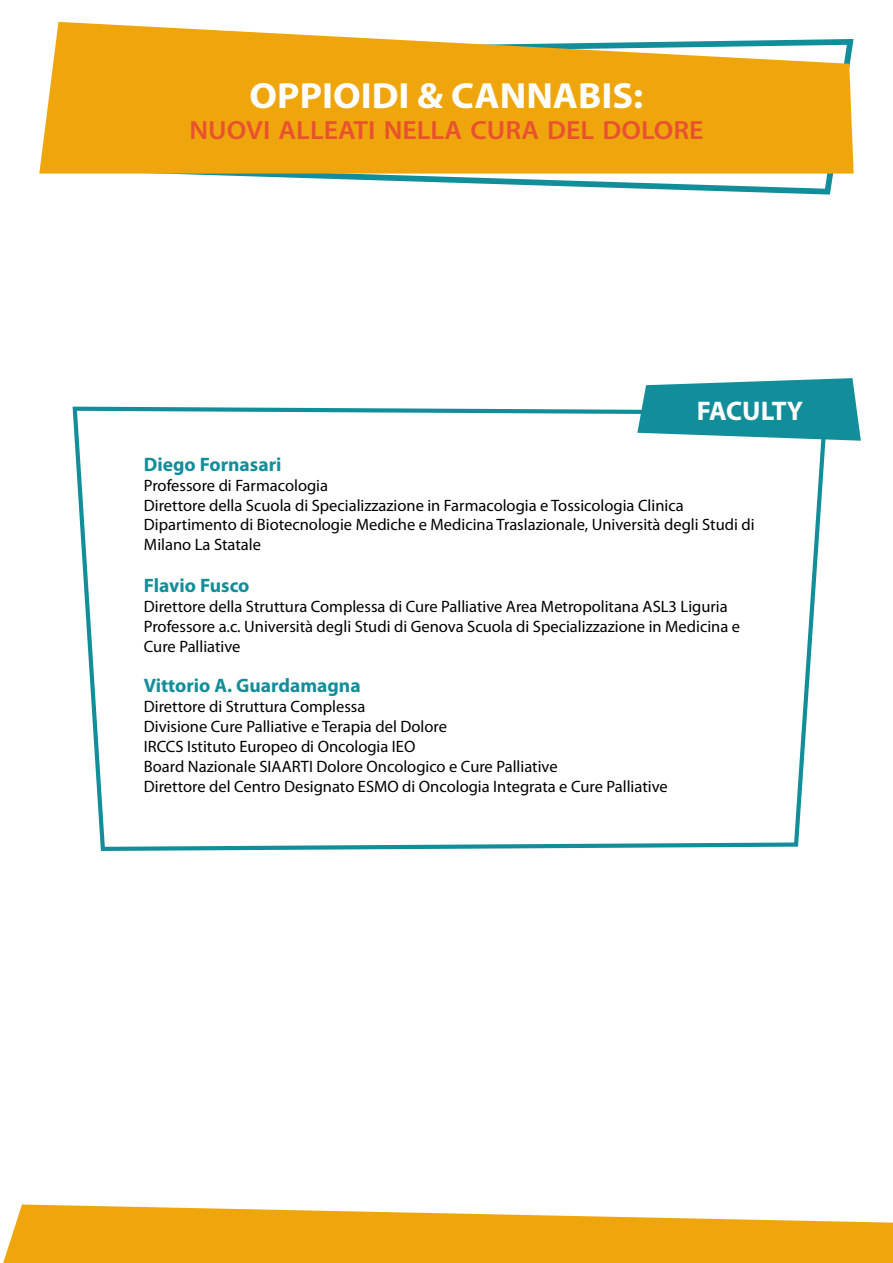
<style>
.page{position:relative;width:893px;height:1263px;background:#fff}
.page>*{position:absolute;margin:0;border:0;box-sizing:border-box;transform-origin:0 0}
.t1{font:700 36.45px "Myriad Pro";color:#fff;scale:1.06 1}
.t2{font:700 27px "Myriad Pro";letter-spacing:-.015em;color:#fff}
.t3{font:600 26.4px "Myriad Pro";color:#e9522f;scale:1.06 1}
.t4{font:700 19.5px "Myriad Pro";color:#128e9a}
.t5{font:16.5px/19.8px "Myriad Pro";color:#000}
</style>
<div class="page">
<svg style="left:3px;top:1204px;width:890px;height:59px;fill:#efa60c"></svg>
<svg style="left:178px;top:174px;width:655px;height:21px"></svg>
<svg style="left:39px;top:22px;width:815px;height:152px;background:#edb12f"></svg>
<svg style="left:72px;top:406px;width:754px;height:445px"></svg>
<svg style="left:637px;top:378px;width:224px;height:63px;background:#379faa"></svg>
<h1 class="t1" style="left:250px;top:76px;width:373px">OPPIOIDI &amp; CANNABIS:</h1>
<h3 class="t3" style="left:189px;top:116px;width:487px">NUOVI ALLEATI NELLA CURA DEL DOLORE</h3>
<h2 class="t2" style="left:697px;top:396px;width:108px">FACULTY</h2>
<p class="t4" style="left:144px;top:454px;width:139px">Diego Fornasari</p>
<p class="t5" style="left:144px;top:476px;width:612px">Professore di Farmacologia<br>Direttore della Scuola di Specializzazione in Farmacologia e Tossicologia Clinica Dipartimento di Biotecnologie Mediche e Medicina Traslazionale, Università degli Studi di Milano La Statale</p>
<p class="t4" style="left:144px;top:575px;width:107px">Flavio Fusco</p>
<p class="t5" style="left:144px;top:597px;width:598px">Direttore della Struttura Complessa di Cure Palliative Area Metropolitana ASL3 Liguria<br>Professore a.c. Università degli Studi di Genova Scuola di Specializzazione in Medicina e<br>Cure Palliative</p>
<p class="t4" style="left:144px;top:675px;width:218px">Vittorio A. Guardamagna</p>
<p class="t5" style="left:144px;top:697px;width:525px">Direttore di Struttura Complessa<br>Divisione Cure Palliative e Terapia del Dolore<br>IRCCS Istituto Europeo di Oncologia IEO<br>Board Nazionale SIAARTI Dolore Oncologico e Cure Palliative<br>Direttore del Centro Designato ESMO di Oncologia Integrata e Cure Palliative</p>
</div>
